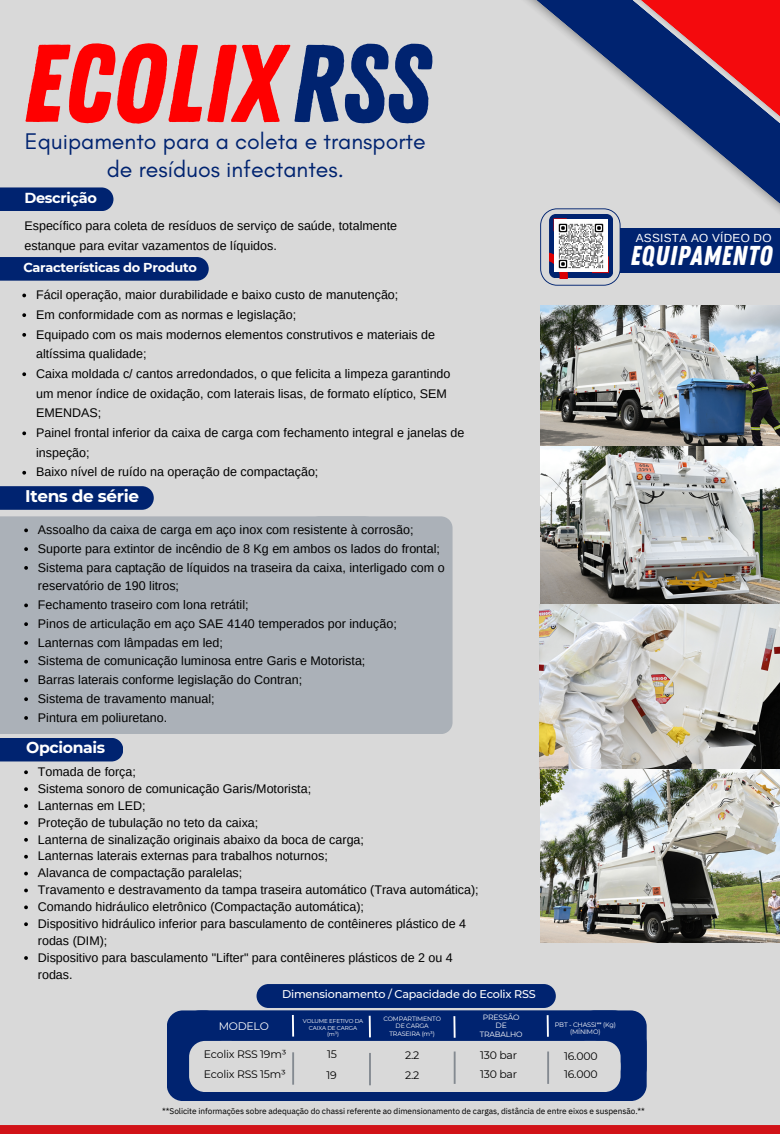
<style>
.page{position:relative;width:780px;height:1134px;background:#fff}
.page>*{position:absolute;margin:0;border:0;box-sizing:border-box;transform-origin:0 0}
.t1{font:110.12px "Zing Rust Base";color:#f00}
.t2{font:27.25px "Zing Rust Base";letter-spacing:.025em;color:#fff}
.t3{font:23.12px "Glacial Indifference";color:#002370}
.t4{font:700 16.88px "Montserrat";letter-spacing:-.02em;color:#fff}
.t5{font:700 15.62px "Montserrat";letter-spacing:-.02em;color:#fff}
.t6{font:700 14.5px "Montserrat";letter-spacing:-.02em;color:#fff}
.t7{font:700 12.88px "Montserrat";letter-spacing:-.02em;color:#fff}
.t8{font:12.5px/19.8px "Arimo";color:#000}
.t9{font:11.75px "Arimo";letter-spacing:.025em;color:#fff}
.t10{font:500 11.25px "Montserrat";letter-spacing:-.02em;color:#fff}
.t11{font:10.88px "Montserrat";letter-spacing:-.02em;color:#000}
.t12{font:10.88px "Montserrat";letter-spacing:-.02em;color:#fff}
.t13{font:8.25px "IBM Plex Sans";letter-spacing:-.01em;color:#000}
.t14{font:7.62px/8.9px "Montserrat";letter-spacing:-.02em;color:#fff;text-align:center}
.t15{font:6.5px/7px "Montserrat";letter-spacing:-.02em;color:#fff;text-align:center}
.t16{font:6.25px/7.9px "Montserrat";letter-spacing:-.02em;color:#fff;text-align:center}
.t17{font:5.62px/6.6px "Montserrat";letter-spacing:-.02em;color:#fff;text-align:center}
.s1{color:#002370}
</style>
<div class="page">
<div style="left:0;top:0;width:779px;height:1133px;background:#d9d9d9"></div>
<div style="left:0;top:516px;width:307px;height:218px;background:#abb1b8"></div>
<div style="left:307px;top:516px;width:145px;height:218px;background:#abb1b8"></div>
<img style="left:539px;top:305px;width:240px;height:473px">
<img style="left:540px;top:769px;width:239px;height:173px">
<div style="left:0;top:1124px;width:779px;height:9px;background:#d11218"></div>
<div style="left:0;top:187px;width:113px;height:24px;background:#002370"></div>
<div style="left:0;top:257px;width:208px;height:24px;background:#002370"></div>
<div style="left:0;top:486px;width:154px;height:24px;background:#002370"></div>
<div style="left:0;top:737px;width:123px;height:24px;background:#002370"></div>
<div style="left:167px;top:1010px;width:54px;height:91px;background:#002370;border-radius:16px"></div>
<div style="left:167px;top:1010px;width:479px;height:91px;background:#002370;border-radius:35px"></div>
<div style="left:578px;top:1010px;width:68px;height:91px;background:#002370;border-radius:16px"></div>
<div style="left:196px;top:1040px;width:424px;height:51px;background:#d9d9d9"></div>
<div style="left:256px;top:984px;width:299px;height:23px;background:#002370;border-radius:12px"></div>
<div style="left:569px;top:1040px;width:51px;height:51px;background:#d9d9d9;border-radius:16px"></div>
<hr style="left:292px;top:1014px;width:2px;height:22px;background:#fff">
<hr style="left:368px;top:1015px;width:2px;height:22px;background:#fff">
<hr style="left:453px;top:1016px;width:2px;height:21px;background:#fff">
<hr style="left:546px;top:1015px;width:2px;height:21px;background:#fff">
<svg style="left:540px;top:238px;width:80px;height:47px"></svg>
<div style="left:620px;top:228px;width:159px;height:45px;background:#002370"></div>
<img style="left:554px;top:238px;width:53px;height:34px">
<svg style="left:22px;top:293px;width:4px;height:4px"></svg>
<svg style="left:22px;top:313px;width:4px;height:4px"></svg>
<svg style="left:22px;top:333px;width:4px;height:4px"></svg>
<svg style="left:22px;top:372px;width:4px;height:4px"></svg>
<svg style="left:22px;top:431px;width:4px;height:4px"></svg>
<svg style="left:22px;top:471px;width:4px;height:3px"></svg>
<svg style="left:24px;top:528px;width:4px;height:4px"></svg>
<svg style="left:24px;top:547px;width:4px;height:4px"></svg>
<svg style="left:24px;top:566px;width:4px;height:3px"></svg>
<svg style="left:24px;top:603px;width:4px;height:4px"></svg>
<svg style="left:24px;top:622px;width:4px;height:4px"></svg>
<svg style="left:24px;top:641px;width:4px;height:3px"></svg>
<svg style="left:24px;top:659px;width:4px;height:4px"></svg>
<svg style="left:24px;top:678px;width:4px;height:4px"></svg>
<svg style="left:24px;top:697px;width:4px;height:4px"></svg>
<svg style="left:24px;top:716px;width:4px;height:3px"></svg>
<svg style="left:24px;top:770px;width:4px;height:4px"></svg>
<svg style="left:24px;top:787px;width:4px;height:4px"></svg>
<svg style="left:24px;top:804px;width:4px;height:4px"></svg>
<svg style="left:24px;top:821px;width:4px;height:3px"></svg>
<svg style="left:24px;top:838px;width:4px;height:3px"></svg>
<svg style="left:24px;top:854px;width:4px;height:4px"></svg>
<svg style="left:24px;top:871px;width:4px;height:4px"></svg>
<svg style="left:24px;top:888px;width:4px;height:4px"></svg>
<svg style="left:24px;top:905px;width:4px;height:4px"></svg>
<svg style="left:24px;top:922px;width:4px;height:4px"></svg>
<svg style="left:24px;top:956px;width:4px;height:3px"></svg>
<div style="left:189px;top:1040px;width:57px;height:51px;background:#d9d9d9;border-radius:16px"></div>
<img style="left:526px;top:0;width:94px;height:238px">
<svg style="left:532px;top:0;width:247px;height:232px"></svg>
<svg style="left:539px;top:0;width:240px;height:148px"></svg>
<hr style="left:292px;top:1052px;width:2px;height:32px;background:#848a91">
<hr style="left:369px;top:1052px;width:1px;height:33px;background:#848a91">
<hr style="left:453px;top:1051px;width:2px;height:32px;background:#848a91">
<hr style="left:547px;top:1051px;width:1px;height:32px;background:#848a91">
<p class="t1" style="left:22px;top:20px;width:408px">ECOLIX<span class="s1">RSS</span></p>
<p class="t3" style="left:25px;top:127px;width:402px">Equipamento para a coleta e transporte</p>
<p class="t3" style="left:107px;top:155px;width:239px">de resíduos infectantes.</p>
<p class="t6" style="left:24px;top:189px;width:74px">Descrição</p>
<p class="t8" style="left:24px;top:216px;width:374px">Específico para coleta de resíduos de serviço de saúde, totalmente estanque para evitar vazamentos de líquidos.</p>
<p class="t8" style="left:36px;top:285px;width:363px">Fácil operação, maior durabilidade e baixo custo de manutenção;</p>
<p class="t8" style="left:36px;top:305px;width:261px">Em conformidade com as normas e legislação;</p>
<p class="t8" style="left:36px;top:324px;width:400px">Equipado com os mais modernos elementos construtivos e materiais de altíssima qualidade;</p>
<p class="t8" style="left:36px;top:364px;width:415px">Caixa moldada c/ cantos arredondados, o que felicita a limpeza garantindo um menor índice de oxidação, com laterais lisas, de formato elíptico, SEM<br>EMENDAS;</p>
<p class="t8" style="left:36px;top:423px;width:429px">Painel frontal inferior da caixa de carga com fechamento integral e janelas de inspeção;</p>
<p class="t8" style="left:36px;top:462px;width:284px">Baixo nível de ruído na operação de compactação;</p>
<p class="t7" style="left:23px;top:260px;width:175px">Características do Produto</p>
<p class="t4" style="left:25px;top:486px;width:115px">Itens de série</p>
<p class="t8" style="left:38px;top:520px;width:377px">Assoalho da caixa de carga em aço inox com resistente à corrosão;</p>
<p class="t8" style="left:38px;top:538px;width:403px">Suporte para extintor de incêndio de 8 Kg em ambos os lados do frontal;</p>
<p class="t8" style="left:38px;top:558px;width:408px;line-height:18.8px">Sistema para captação de líquidos na traseira da caixa, interligado com o reservatório de 190 litros;</p>
<p class="t8" style="left:38px;top:595px;width:212px">Fechamento traseiro com lona retrátil;</p>
<p class="t8" style="left:38px;top:613px;width:360px">Pinos de articulação em aço SAE 4140 temperados por indução;</p>
<p class="t8" style="left:38px;top:632px;width:186px">Lanternas com lâmpadas em led;</p>
<p class="t8" style="left:38px;top:651px;width:329px">Sistema de comunicação luminosa entre Garis e Motorista;</p>
<p class="t8" style="left:38px;top:670px;width:265px">Barras laterais conforme legislação do Contran;</p>
<p class="t8" style="left:38px;top:688px;width:178px">Sistema de travamento manual;</p>
<p class="t8" style="left:38px;top:707px;width:131px">Pintura em poliuretano.</p>
<p class="t5" style="left:26px;top:738px;width:80px">Opcionais</p>
<p class="t8" style="left:38px;top:761px;width:99px">Tomada de força;</p>
<p class="t8" style="left:38px;top:778px;width:274px">Sistema sonoro de comunicação Garis/Motorista;</p>
<p class="t8" style="left:38px;top:795px;width:109px">Lanternas em LED;</p>
<p class="t8" style="left:38px;top:812px;width:222px">Proteção de tubulação no teto da caixa;</p>
<p class="t8" style="left:38px;top:829px;width:327px">Lanterna de sinalização originais abaixo da boca de carga;</p>
<p class="t8" style="left:38px;top:846px;width:291px">Lanternas laterais externas para trabalhos noturnos;</p>
<p class="t8" style="left:38px;top:863px;width:206px">Alavanca de compactação paralelas;</p>
<p class="t8" style="left:38px;top:880px;width:442px">Travamento e destravamento da tampa traseira automático (Trava automática);</p>
<p class="t8" style="left:38px;top:896px;width:327px">Comando hidráulico eletrônico (Compactação automática);</p>
<p class="t8" style="left:38px;top:915px;width:429px;line-height:16.9px">Dispositivo hidráulico inferior para basculamento de contêineres plástico de 4 rodas (DIM);</p>
<p class="t8" style="left:38px;top:949px;width:416px;line-height:16.9px">Dispositivo para basculamento "Lifter" para contêineres plásticos de 2 ou 4 rodas.</p>
<p class="t10" style="left:282px;top:987px;width:255px">Dimensionamento / Capacidade do Ecolix RSS</p>
<p class="t14" style="left:479px;top:1012px;width:44px">PRESSÃO<br>DE<br>TRABALHO</p>
<p class="t12" style="left:219px;top:1019px;width:52px">MODELO</p>
<p class="t17" style="left:303px;top:1017px;width:62px">VOLUME EFETIVO DA<br>CAIXA DE CARGA (m³)</p>
<p class="t16" style="left:383px;top:1014px;width:59px">COMPARTIMENTO<br>DE CARGA<br>TRASEIRA (m³)</p>
<p class="t15" style="left:554px;top:1020px;width:63px">PBT - CHASSI** (Kg) (MÍNIMO)</p>
<p class="t11" style="left:204px;top:1047px;width:84px">Ecolix RSS 19m³</p>
<p class="t11" style="left:327px;top:1047px;width:11px">15</p>
<p class="t11" style="left:405px;top:1048px;width:16px">2.2</p>
<p class="t11" style="left:479px;top:1048px;width:39px">130 bar</p>
<p class="t11" style="left:563px;top:1049px;width:35px">16.000</p>
<p class="t11" style="left:204px;top:1067px;width:83px">Ecolix RSS 15m³</p>
<p class="t11" style="left:326px;top:1067px;width:12px">19</p>
<p class="t11" style="left:405px;top:1068px;width:16px">2.2</p>
<p class="t11" style="left:480px;top:1067px;width:39px">130 bar</p>
<p class="t11" style="left:563px;top:1067px;width:35px">16.000</p>
<p class="t9" style="left:635px;top:231px;width:137px">ASSISTA AO VÍDEO DO</p>
<p class="t2" style="left:630px;top:239px;width:143px">EQUIPAMENTO</p>
<p class="t13" style="left:162px;top:1105px;width:484px">**Solicite informações sobre adequação do chassi referente ao dimensionamento de cargas, distância de entre eixos e suspensão.**</p>
</div>
